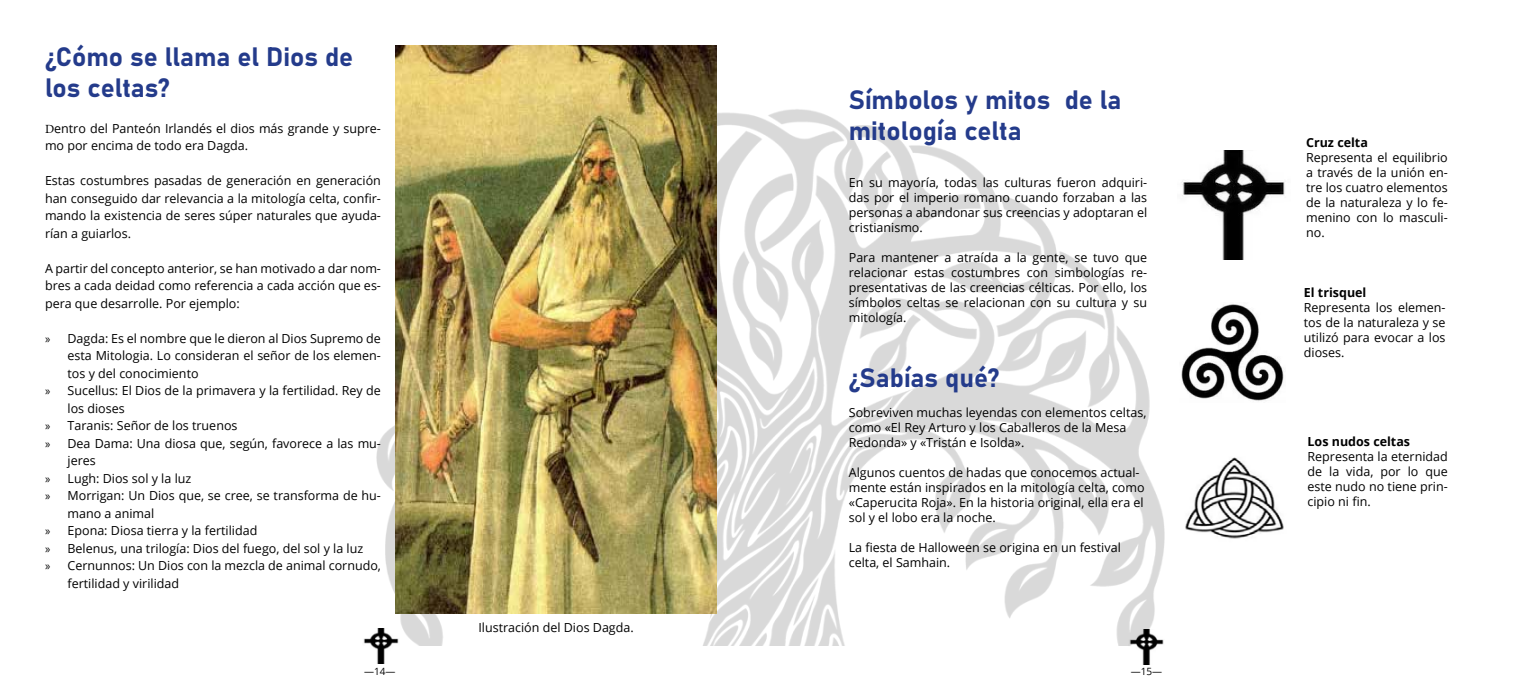
<style>
.page{position:relative;width:1524px;height:691px;background:#fff}
.page>*{position:absolute;margin:0;border:0;box-sizing:border-box;transform-origin:0 0}
.t1{font:26.25px/31.5px "Bahnschrift";color:#243b8b}
.t2{font:12.5px/15px "Open Sans";color:#000;text-align:justify}
.t3{font:700 12.5px "Open Sans";color:#000}
.t4{font:10px "Open Sans";color:#000}
.s1{font-family:"Minion Pro"}
.s2{font-family:"Myriad Pro"}
</style>
<div class="page">
<img style="left:372px;top:646px;width:19px;height:18px">
<img style="left:1137px;top:646px;width:20px;height:18px">
<img style="left:363px;top:109px;width:802px;height:537px">
<img style="left:395px;top:45px;width:322px;height:569px">
<img style="left:1181px;top:151px;width:105px;height:109px">
<img style="left:1181px;top:304px;width:103px;height:97px">
<img style="left:1185px;top:457px;width:99px;height:82px">
<h1 class="t1" style="left:45px;top:39px;width:310px">¿Cómo se llama el Dios de los celtas?</h1>
<p class="t2" style="left:45px;top:119px;width:337px;line-height:17.5px"><span class="s1">D</span>entro del Panteón Irlandés el dios más grande y supre&shy;mo por encima de todo era Dagda.</p>
<p class="t2" style="left:45px;top:172px;width:337px;line-height:17.5px">Estas costumbres pasadas de generación en generación han conseguido dar relevancia a la mitología celta, confir&shy;mando la existencia de seres súper naturales que ayuda&shy;rían a guiarlos.</p>
<p class="t2" style="left:45px;top:259px;width:337px;line-height:17.5px">A partir del concepto anterior, se han motivado a dar nom&shy;bres a cada deidad como referencia a cada acción que es&shy;pera que desarrolle. Por ejemplo:</p>
<p class="t2" style="left:45px;top:330px;width:337px"><span class="s2">»</span> Dagda: Es el nombre que le dieron al Dios Supremo de</p>
<p class="t2" style="left:68px;top:348px;width:315px">esta Mitologia. Lo consideran el señor de los elemen-</p>
<p class="t2" style="left:68px;top:365px;width:133px">tos y del conocimiento</p>
<p class="t2" style="left:45px;top:383px;width:337px"><span class="s2">»</span> Sucellus: El Dios de la primavera y la fertilidad. Rey de</p>
<p class="t2" style="left:68px;top:400px;width:59px">los dioses</p>
<p class="t2" style="left:45px;top:418px;width:194px"><span class="s2">»</span> Taranis: Señor de los truenos</p>
<p class="t2" style="left:45px;top:435px;width:337px"><span class="s2">»</span> Dea Dama: Una diosa que, según, favorece a las mu-</p>
<p class="t2" style="left:67px;top:453px;width:30px">jeres</p>
<p class="t2" style="left:45px;top:470px;width:148px"><span class="s2">»</span> Lugh: Dios sol y la luz</p>
<p class="t2" style="left:45px;top:488px;width:337px"><span class="s2">»</span> Morrigan: Un Dios que, se cree, se transforma de hu-</p>
<p class="t2" style="left:67px;top:505px;width:88px">mano a animal</p>
<p class="t2" style="left:45px;top:523px;width:214px"><span class="s2">»</span> Epona: Diosa tierra y la fertilidad</p>
<p class="t2" style="left:45px;top:540px;width:320px"><span class="s2">»</span> Belenus, una trilogía: Dios del fuego, del sol y la luz</p>
<p class="t2" style="left:45px;top:558px;width:337px"><span class="s2">»</span> Cernunnos: Un Dios con la mezcla de animal cornudo,</p>
<p class="t2" style="left:67px;top:575px;width:113px">fertilidad y virilidad</p>
<p class="t2" style="left:478px;top:620px;width:157px">Ilustración del Dios Dagda.</p>
<h1 class="t1" style="left:849px;top:82px;width:274px">Símbolos y mitos de la mitología celta</h1>
<p class="t2" style="left:849px;top:174px;width:300px">En su mayoría, todas las culturas fueron adquiri&shy;das por el imperio romano cuando forzaban a las personas a abandonar sus creencias y adoptaran el cristianismo.</p>
<p class="t2" style="left:849px;top:249px;width:300px">Para mantener a atraída a la gente, se tuvo que relacionar estas costumbres con simbologías re&shy;presentativas de las creencias célticas. Por ello, los símbolos celtas se relacionan con su cultura y su mitología.</p>
<h1 class="t1" style="left:849px;top:360px;width:152px">¿Sabías qué?</h1>
<p class="t2" style="left:849px;top:404px;width:299px;text-align:left">Sobreviven muchas leyendas con elementos celtas, como «El Rey Arturo y los Caballeros de la Mesa<br>Redonda» y «Tristán e Isolda».</p>
<p class="t2" style="left:849px;top:464px;width:297px;text-align:left">Algunos cuentos de hadas que conocemos actual&shy;mente están inspirados en la mitología celta, como «Caperucita Roja». En la historia original, ella era el sol y el lobo era la noche.</p>
<p class="t2" style="left:849px;top:539px;width:273px">La fiesta de Halloween se origina en un festival celta, el Samhain.</p>
<p class="t4" style="left:364px;top:664px;width:33px">—14—</p>
<p class="t4" style="left:1131px;top:664px;width:33px">—15—</p>
<p class="t3" style="left:1306px;top:134px;width:63px">Cruz celta</p>
<p class="t2" style="left:1306px;top:150px;width:143px">Representa el equilibrio a través de la unión en&shy;tre los cuatro elementos de la naturaleza y lo fe&shy;menino con lo masculi&shy;no.</p>
<p class="t3" style="left:1304px;top:284px;width:64px">El trisquel</p>
<p class="t2" style="left:1304px;top:300px;width:143px">Representa los elemen&shy;tos de la naturaleza y se utilizó para evocar a los dioses.</p>
<p class="t3" style="left:1307px;top:433px;width:104px">Los nudos celtas</p>
<p class="t2" style="left:1307px;top:449px;width:142px">Representa la eternidad de la vida, por lo que este nudo no tiene prin&shy;cipio ni fin.</p>
</div>
